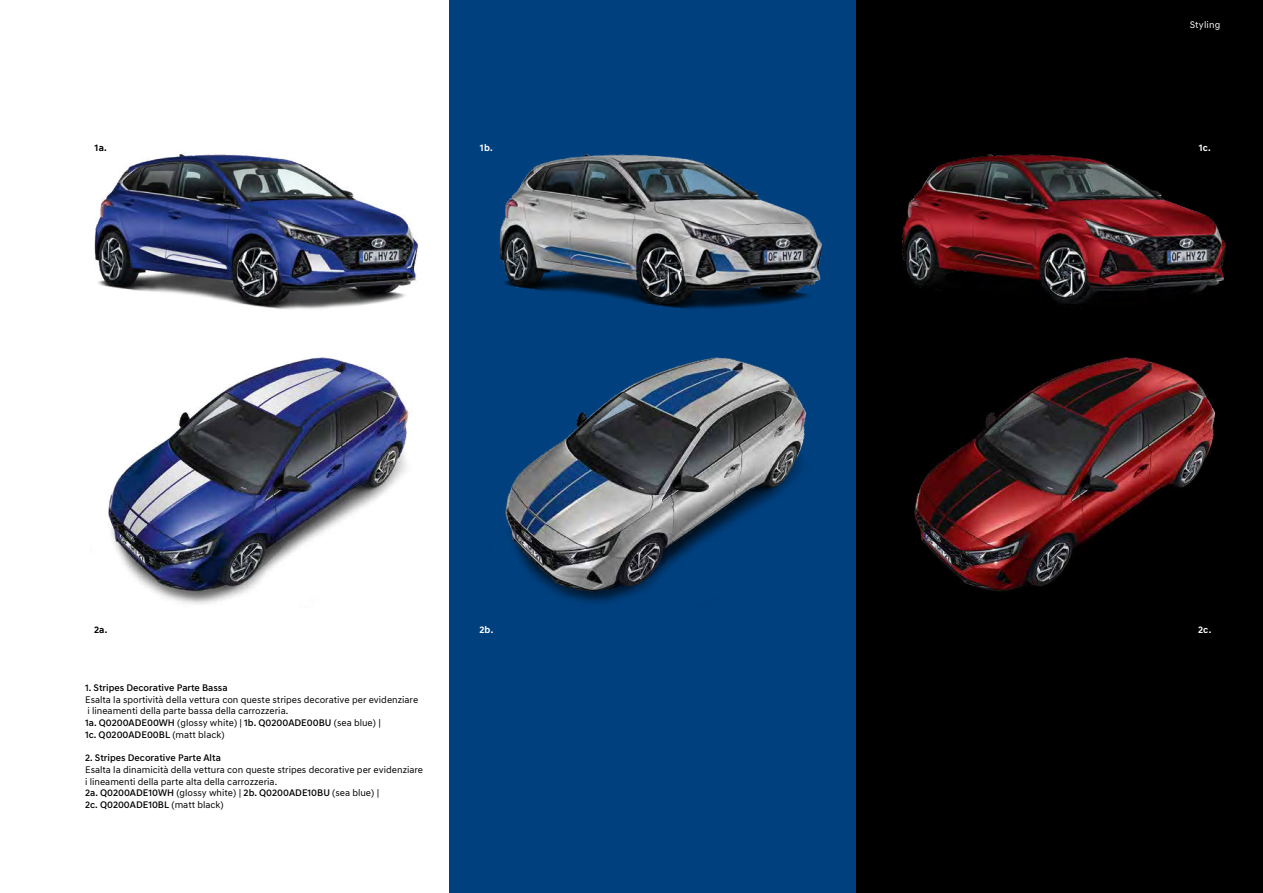
<style>
.page{position:relative;width:1263px;height:893px;background:#fff}
.page>*{position:absolute;margin:0;border:0;box-sizing:border-box;transform-origin:0 0}
.t1{font:9.75px/11.7px "Hyundai Sans Text";color:#000}
.t2{font:500 9.75px "Hyundai Sans Text";color:#000}
.t3{font:700 9.75px "Hyundai Sans Text";letter-spacing:.02em;color:#fff}
.t4{font:9.75px "Hyundai Sans Text";letter-spacing:.02em;color:#fff}
.t5{font:700 9.75px "Hyundai Sans Text";color:#000}
.s1{font-weight:500}
</style>
<div class="page">
<div style="left:856px;top:0;width:407px;height:893px;background:#000"></div>
<div style="left:449px;top:0;width:407px;height:893px;background:#00407e"></div>
<img style="left:108px;top:369px;width:301px;height:235px">
<img style="left:499px;top:154px;width:324px;height:155px">
<img style="left:505px;top:357px;width:302px;height:246px">
<img style="left:914px;top:369px;width:302px;height:222px">
<img style="left:902px;top:154px;width:325px;height:215px">
<img style="left:94px;top:153px;width:324px;height:216px">
<p class="t5" style="left:95px;top:142px;width:14px">1a.</p>
<p class="t3" style="left:480px;top:142px;width:14px">1b.</p>
<p class="t5" style="left:94px;top:623px;width:15px">2a.</p>
<p class="t2" style="left:85px;top:682px;width:144px">1. Stripes Decorative Parte Bassa</p>
<p class="t1" style="left:85px;top:694px;width:335px">Esalta la sportività della vettura con queste stripes decorative per evidenziare i lineamenti della parte bassa della carrozzeria.<br><span class="s1">1a. Q0200ADE00WH</span> (glossy white) | <span class="s1">1b. Q0200ADE00BU</span> (sea blue) |<br><span class="s1">1c. Q0200ADE00BL</span> (matt black)</p>
<p class="t2" style="left:85px;top:752px;width:137px">2. Stripes Decorative Parte Alta</p>
<p class="t1" style="left:85px;top:764px;width:340px">Esalta la dinamicità della vettura con queste stripes decorative per evidenziare i lineamenti della parte alta della carrozzeria.<br><span class="s1">2a. Q0200ADE10WH</span> (glossy white) | <span class="s1">2b. Q0200ADE10BU</span> (sea blue) |<br><span class="s1">2c. Q0200ADE10BL</span> (matt black)</p>
<p class="t3" style="left:479px;top:623px;width:16px">2b.</p>
<p class="t4" style="left:1190px;top:19px;width:32px">Styling</p>
<p class="t3" style="left:1199px;top:142px;width:14px">1c.</p>
<p class="t3" style="left:1198px;top:623px;width:15px">2c.</p>
</div>
